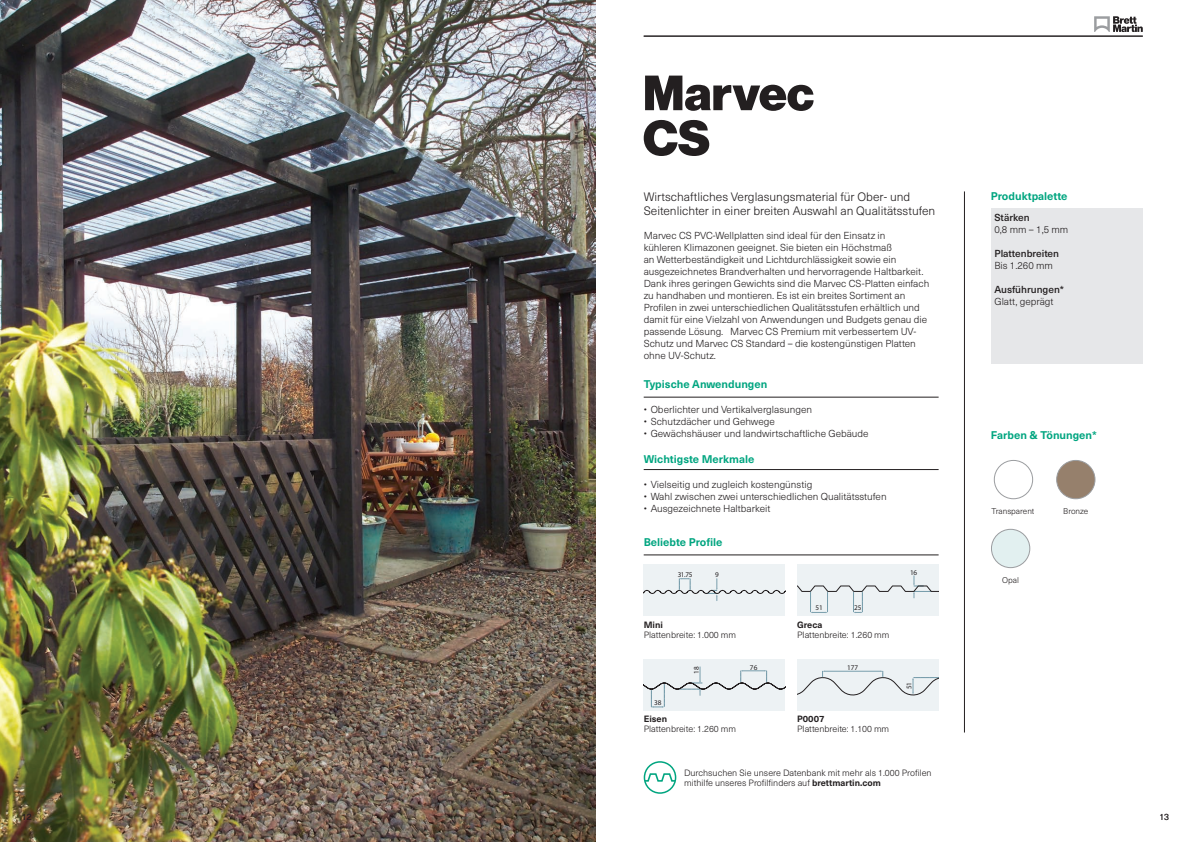
<style>
.page{position:relative;width:1191px;height:842px;background:#fff}
.page>*{position:absolute;margin:0;border:0;box-sizing:border-box;transform-origin:0 0}
.t1{font:300 12px/14.4px "Neue Haas Unica W1 G";color:#231f20}
.t2{font:700 11px "Neue Haas Unica W1 G";color:#00a580}
.t3{font:300 10px/12px "Neue Haas Unica W1 G";color:#231f20}
.t4{font:500 10px "Neue Haas Unica W1 G";color:#231f20}
.t5{font:300 9px/10px "Neue Haas Unica W1 G";color:#231f20}
.t6{font:700 9px "Neue Haas Unica W1 G";color:#231f20}
.t7{font:300 8.2px "Neue Haas Unica W1 G";color:#231f20}
.t8{font:7.2px "Myriad Pro";color:#231f20}
.s1{font-weight:700}
</style>
<div class="page">
<div style="left:990px;top:208px;width:152px;height:156px;background:#e6e7e9"></div>
<img style="left:0;top:0;width:595px;height:842px">
<hr style="left:643px;top:555px;width:295px;height:1px;background:#231f20">
<div style="left:643px;top:564px;width:142px;height:52px;background:#edf2f4"></div>
<svg style="left:643px;top:578px;width:142px;height:23px"></svg>
<div style="left:797px;top:564px;width:141px;height:52px;background:#edf2f4"></div>
<svg style="left:797px;top:576px;width:141px;height:37px"></svg>
<div style="left:643px;top:659px;width:142px;height:51px;background:#edf2f4"></div>
<svg style="left:643px;top:667px;width:142px;height:41px"></svg>
<hr style="left:964px;top:191px;width:1px;height:541px;background:#231f20">
<svg style="left:646px;top:772px;width:27px;height:10px"></svg>
<div style="left:643px;top:761px;width:33px;height:33px;border:2px solid #00a580;border-radius:50%"></div>
<div style="left:994px;top:460px;width:38px;height:39px;border:1px solid #9b9da0;border-radius:50%"></div>
<div style="left:991px;top:529px;width:38px;height:39px;background:#e2f0f0;border-radius:50%"></div>
<div style="left:991px;top:529px;width:39px;height:39px;border:1px solid #9b9da0;border-radius:50%"></div>
<div style="left:1056px;top:460px;width:39px;height:39px;background:#96806c;border-radius:50%"></div>
<div style="left:1056px;top:460px;width:39px;height:39px;border:1px solid #9b9da0;border-radius:50%"></div>
<svg style="left:645px;top:76px;width:168px;height:35px"></svg>
<svg style="left:643px;top:120px;width:66px;height:36px"></svg>
<div style="left:797px;top:659px;width:141px;height:51px;background:#edf2f4"></div>
<svg style="left:797px;top:670px;width:141px;height:26px"></svg>
<hr style="left:643px;top:397px;width:295px;height:1px;background:#231f20">
<hr style="left:643px;top:469px;width:295px;height:1px;background:#231f20">
<hr style="left:643px;top:36px;width:499px;height:1px;background:#231f20">
<svg style="left:1094px;top:16px;width:48px;height:16px"></svg>
<p class="t1" style="left:643px;top:189px;width:293px">Wirtschaftliches Verglasungsmaterial für Ober- und<br>Seitenlichter in einer breiten Auswahl an Qualitätsstufen</p>
<p class="t3" style="left:643px;top:229px;width:287px">Marvec CS PVC-Wellplatten sind ideal für den Einsatz in<br>kühleren Klimazonen geeignet. Sie bieten ein Höchstmaß<br>an Wetterbeständigkeit und Lichtdurchlässigkeit sowie ein ausgezeichnetes Brandverhalten und hervorragende Haltbarkeit.<br>Dank ihres geringen Gewichts sind die Marvec CS-Platten einfach zu handhaben und montieren. Es ist ein breites Sortiment an Profilen in zwei unterschiedlichen Qualitätsstufen erhältlich und damit für eine Vielzahl von Anwendungen und Budgets genau die passende Lösung. Marvec CS Premium mit verbessertem UV-Schutz und Marvec CS Standard – die kostengünstigen Platten ohne UV-Schutz.</p>
<p class="t2" style="left:643px;top:376px;width:125px">Typische Anwendungen</p>
<p class="t3" style="left:643px;top:403px;width:170px">• Oberlichter und Vertikalverglasungen</p>
<p class="t3" style="left:643px;top:415px;width:133px">• Schutzdächer und Gehwege</p>
<p class="t3" style="left:643px;top:427px;width:226px">• Gewächshäuser und landwirtschaftliche Gebäude</p>
<p class="t2" style="left:643px;top:451px;width:112px">Wichtigste Merkmale</p>
<p class="t3" style="left:643px;top:478px;width:170px">• Vielseitig und zugleich kostengünstig</p>
<p class="t3" style="left:643px;top:490px;width:244px">• Wahl zwischen zwei unterschiedlichen Qualitätsstufen</p>
<p class="t3" style="left:643px;top:502px;width:128px">• Ausgezeichnete Haltbarkeit</p>
<p class="t2" style="left:643px;top:534px;width:80px">Beliebte Profile</p>
<p class="t8" style="left:678px;top:570px;width:16px">31.75</p>
<p class="t8" style="left:715px;top:570px;width:5px">9</p>
<p class="t6" style="left:643px;top:618px;width:21px">Mini</p>
<p class="t5" style="left:643px;top:629px;width:94px">Plattenbreite: 1.000 mm</p>
<p class="t8" style="left:654px;top:698px;width:9px">38</p>
<p class="t8" style="left:692px;top:674px;width:9px;rotate:-90deg">18</p>
<p class="t8" style="left:750px;top:663px;width:9px">76</p>
<p class="t6" style="left:643px;top:712px;width:25px">Eisen</p>
<p class="t5" style="left:643px;top:724px;width:94px">Plattenbreite: 1.260 mm</p>
<p class="t8" style="left:815px;top:603px;width:9px">51</p>
<p class="t8" style="left:854px;top:603px;width:9px">25</p>
<p class="t6" style="left:797px;top:618px;width:27px">Greca</p>
<p class="t5" style="left:797px;top:629px;width:94px">Plattenbreite: 1.260 mm</p>
<p class="t8" style="left:847px;top:663px;width:13px">177</p>
<p class="t6" style="left:797px;top:712px;width:29px">P0007</p>
<p class="t5" style="left:797px;top:724px;width:94px">Plattenbreite: 1.100 mm</p>
<p class="t8" style="left:910px;top:568px;width:8px">16</p>
<p class="t8" style="left:904px;top:689px;width:9px;rotate:-90deg">51</p>
<p class="t5" style="left:684px;top:767px;width:249px">Durchsuchen Sie unsere Datenbank mit mehr als 1.000 Profilen mithilfe unseres Profilfinders auf <span class="s1">brettmartin.com</span></p>
<p class="t2" style="left:990px;top:188px;width:78px">Produktpalette</p>
<p class="t4" style="left:994px;top:210px;width:37px">Stärken</p>
<p class="t3" style="left:994px;top:223px;width:75px">0,8 mm – 1,5 mm</p>
<p class="t4" style="left:994px;top:246px;width:66px">Plattenbreiten</p>
<p class="t3" style="left:994px;top:259px;width:60px">Bis 1.260 mm</p>
<p class="t4" style="left:994px;top:282px;width:71px">Ausführungen*</p>
<p class="t3" style="left:994px;top:295px;width:61px">Glatt, geprägt</p>
<p class="t2" style="left:990px;top:427px;width:107px">Farben &amp; Tönungen*</p>
<p class="t7" style="left:991px;top:505px;width:44px">Transparent</p>
<p class="t7" style="left:1002px;top:574px;width:18px">Opal</p>
<p class="t7" style="left:1063px;top:505px;width:27px">Bronze</p>
<p class="t5" style="left:22px;top:811px;width:11px">12</p>
<p class="t5" style="left:1159px;top:811px;width:11px">13</p>
</div>
